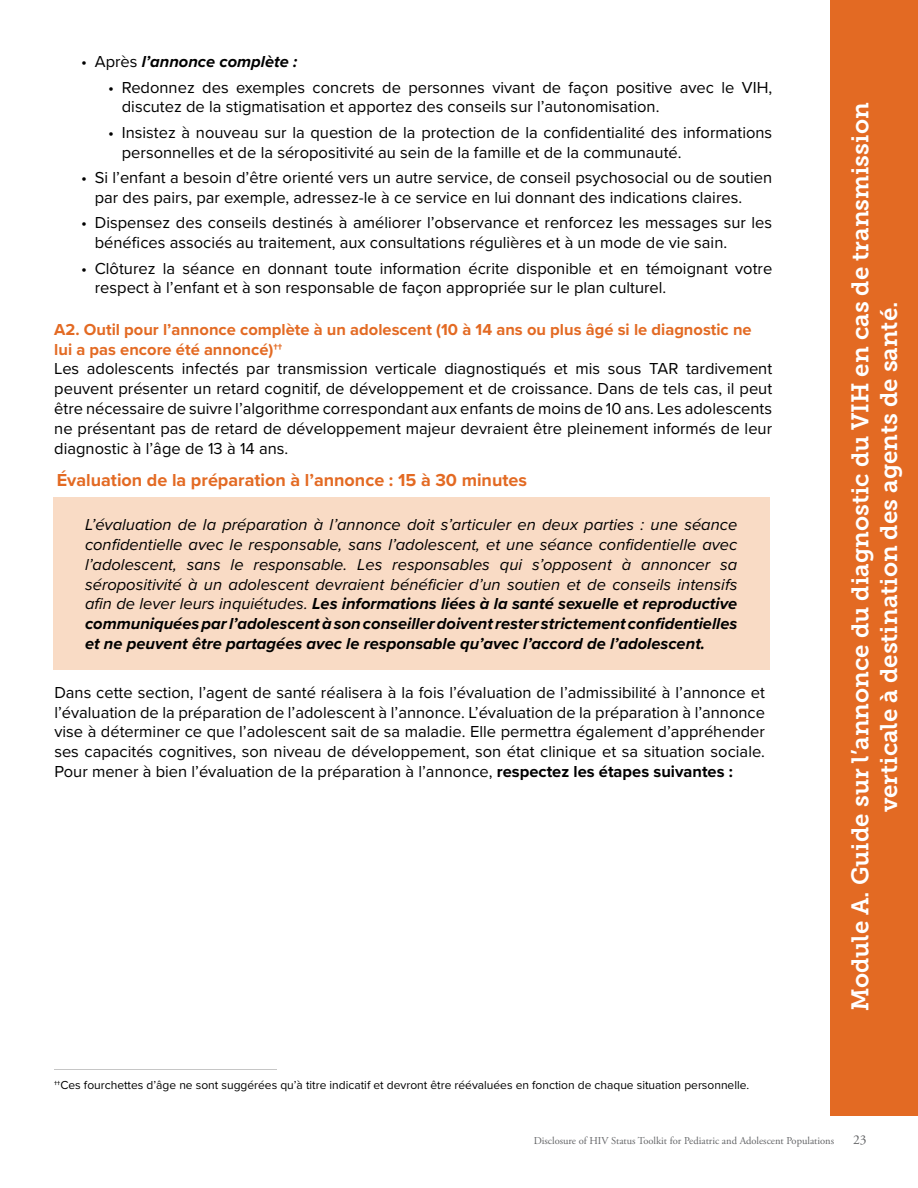
<style>
.page{position:relative;width:918px;height:1188px;background:#fff}
.page>*{position:absolute;margin:0;border:0;box-sizing:border-box;transform-origin:0 0}
.t1{font:24px/28.8px "Museo Slab 700";color:#fff;text-align:center}
.t2{font:700 18px "Proxima Nova";color:#e36a23}
.t3{font:16.5px/19.8px "Proxima Nova";color:#000}
.t4{font:italic 16.5px/19.8px "Proxima Nova";color:#000;text-align:justify}
.t5{font:700 16.5px/19.8px "Proxima Nova";color:#e36a23}
.t6{font:italic 700 16.5px "Proxima Nova";color:#000}
.t7{font:13.5px "Adobe Garamond Pro";color:#636466}
.t8{font:12px "Proxima Nova";color:#000}
.t9{font:10.5px "Adobe Garamond Pro";color:#636466}
.s1{font-weight:400;font-style:normal}
.s2{font-weight:700}
</style>
<div class="page">
<div style="left:53px;top:497px;width:717px;height:173px;background:#f9dbc5"></div>
<hr style="left:54px;top:1069px;width:222px;height:1px;background:#c6c6c6">
<div style="left:830px;top:0;width:88px;height:1115px;background:#e36a23"></div>
<p class="t6" style="left:81px;top:49px;width:218px"><span class="s1">• Après</span> l’annonce complète :</p>
<p class="t3" style="left:122px;top:76px;width:652px;text-indent:-13px">• Redonnez des exemples concrets de personnes vivant de façon positive avec le VIH, discutez de la stigmatisation et apportez des conseils sur l’autonomisation.</p>
<p class="t3" style="left:122px;top:122px;width:652px;text-indent:-13px">• Insistez à nouveau sur la question de la protection de la confidentialité des informations personnelles et de la séropositivité au sein de la famille et de la communauté.</p>
<p class="t3" style="left:95px;top:167px;width:679px;text-indent:-13px">• Si l’enfant a besoin d’être orienté vers un autre service, de conseil psychosocial ou de soutien par des pairs, par exemple, adressez-le à ce service en lui donnant des indications claires.</p>
<p class="t3" style="left:95px;top:212px;width:679px;text-indent:-13px">• Dispensez des conseils destinés à améliorer l’observance et renforcez les messages sur les bénéfices associés au traitement, aux consultations régulières et à un mode de vie sain.</p>
<p class="t3" style="left:95px;top:258px;width:679px;text-indent:-13px">• Clôturez la séance en donnant toute information écrite disponible et en témoignant votre respect à l’enfant et à son responsable de façon appropriée sur le plan culturel.</p>
<p class="t5" style="left:54px;top:319px;width:699px">A2. Outil pour l’annonce complète à un adolescent (10 à 14 ans ou plus âgé si le diagnostic ne lui a pas encore été annoncé)††</p>
<p class="t3" style="left:54px;top:358px;width:719px;text-align:justify">Les adolescents infectés par transmission verticale diagnostiqués et mis sous TAR tardivement peuvent présenter un retard cognitif, de développement et de croissance. Dans de tels cas, il peut être nécessaire de suivre l’algorithme correspondant aux enfants de moins de 10 ans. Les adolescents ne présentant pas de retard de développement majeur devraient être pleinement informés de leur diagnostic à l’âge de 13 à 14 ans.</p>
<p class="t2" style="left:57px;top:467px;width:472px">Évaluation de la préparation à l’annonce : 15 à 30 minutes</p>
<p class="t4" style="left:85px;top:514px;width:654px">L’évaluation de la préparation à l’annonce doit s’articuler en deux parties : une séance confidentielle avec le responsable, sans l’adolescent, et une séance confidentielle avec l’adolescent, sans le responsable. Les responsables qui s’opposent à annoncer sa séropositivité à un adolescent devraient bénéficier d’un soutien et de conseils intensifs afin de lever leurs inquiétudes. <span class="s2">Les informations liées à la santé sexuelle et reproductive communiquées par l’adolescent à son conseiller doivent rester strictement confidentielles et ne peuvent être partagées avec le responsable qu’avec l’accord de l’adolescent.</span></p>
<p class="t3" style="left:54px;top:682px;width:712px;text-align:justify">Dans cette section, l’agent de santé réalisera à la fois l’évaluation de l’admissibilité à l’annonce et l’évaluation de la préparation de l’adolescent à l’annonce. L’évaluation de la préparation à l’annonce vise à déterminer ce que l’adolescent sait de sa maladie. Elle permettra également d’appréhender ses capacités cognitives, son niveau de développement, son état clinique et sa situation sociale.<br>Pour mener à bien l’évaluation de la préparation à l’annonce, <span class="s2">respectez les étapes suivantes :</span></p>
<p class="t8" style="left:54px;top:1077px;width:697px">††Ces fourchettes d’âge ne sont suggérées qu’à titre indicatif et devront être réévaluées en fonction de chaque situation personnelle.</p>
<h1 class="t1" style="left:846px;top:1011px;width:910px;rotate:-90deg">Module A. Guide sur l’annonce du diagnostic du VIH en cas de transmission verticale à destination des agents de santé.</h1>
<p class="t9" style="left:534px;top:1134px;width:302px">Disclosure of HIV Status Toolkit for Pediatric and Adolescent Populations</p>
<p class="t7" style="left:853px;top:1131px;width:15px">23</p>
</div>
